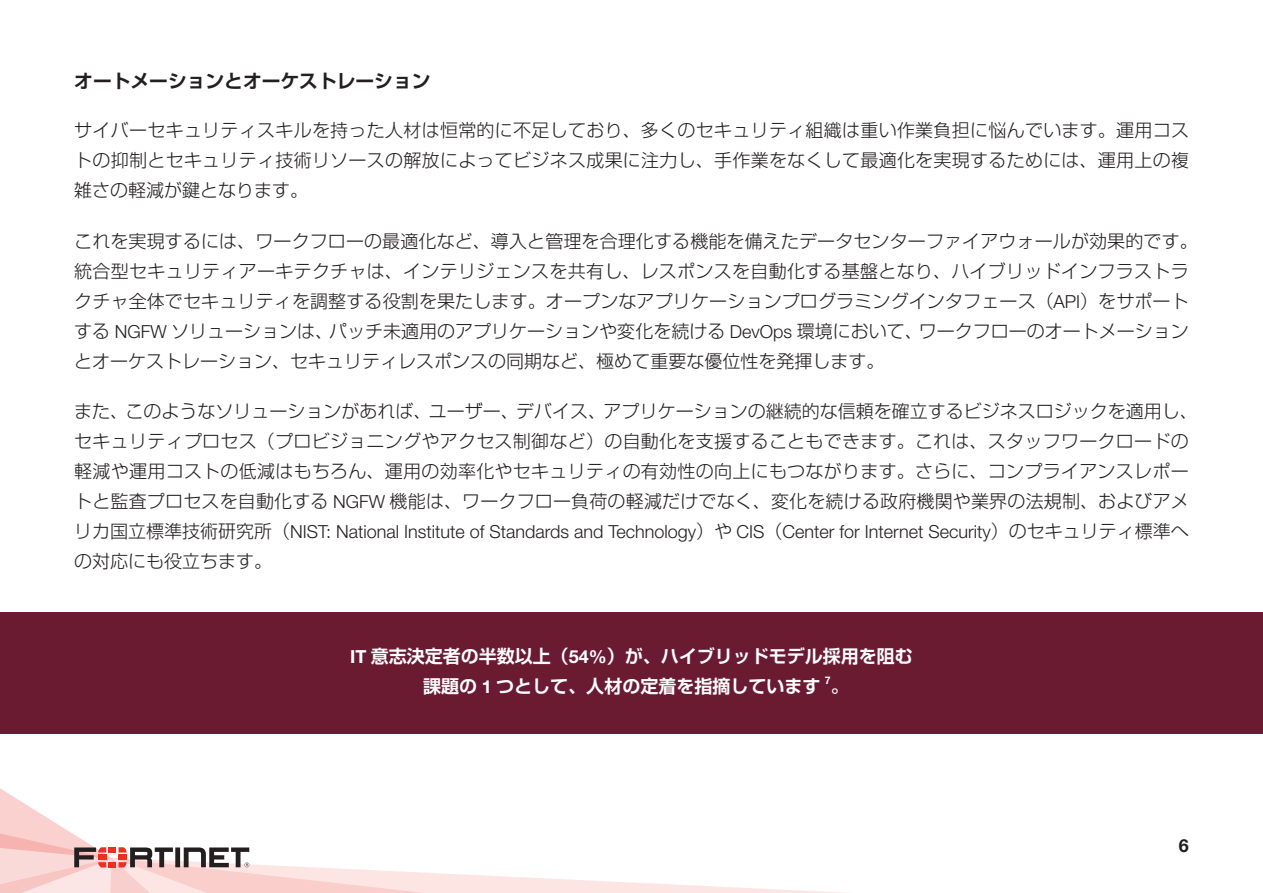
<style>
.page{position:relative;width:1263px;height:893px;background:#fff}
.page>*{position:absolute;margin:0;border:0;box-sizing:border-box;transform-origin:0 0}
.t1{font:700 18.75px "Shin Go Pro De";color:#231f20}
.t2{font:300 18px/30px "Shin Go Pro";letter-spacing:.01em;color:#231f20}
.t3{font:300 18px "Helvetica Neue LT Pro";color:#231f20}
.t4{font:700 18px/30px "Shin Go Pro De";color:#fff}
.t5{font:700 18px "Helvetica Neue LT Pro";color:#231f20}
.t6{font:700 10.5px "Helvetica Neue LT Pro";color:#fff}
.s1{font-family:"Helvetica Neue LT Pro"}
.s2{font-family:"Shin Go Pro"}
</style>
<div class="page">
<div style="left:0;top:612px;width:1263px;height:121px;background:#6b1b31"></div>
<svg style="left:0;top:788px;width:845px;height:105px"></svg>
<p class="t1" style="left:74px;top:65px;width:358px">オートメーションとオーケストレーション</p>
<p class="t2" style="left:74px;top:113px;width:1116px;text-align:justify">サイバーセキュリティスキルを持った人材は恒常的に不足しており、多くのセキュリティ組織は重い作業負担に悩んでいます。運用コストの抑制とセキュリティ技術リソースの解放によってビジネス成果に注力し、手作業をなくして最適化を実現するためには、運用上の複雑さの軽減が鍵となります。</p>
<p class="t2" style="left:74px;top:223px;width:1125px">これを実現するには、ワークフローの最適化など、導入と管理を合理化する機能を備えたデータセンターファイアウォールが効果的です。統合型セキュリティアーキテクチャは、インテリジェンスを共有し、レスポンスを自動化する基盤となり、ハイブリッドインフラストラクチャ全体でセキュリティを調整する役割を果たします。オープンなアプリケーションプログラミングインタフェース（<span class="s1">API</span>）をサポートする <span class="s1">NGFW</span> ソリューションは、パッチ未適用のアプリケーションや変化を続ける <span class="s1">DevOps</span> 環境において、ワークフローのオートメーションとオーケストレーション、セキュリティレスポンスの同期など、極めて重要な優位性を発揮します。</p>
<p class="t2" style="left:74px;top:394px;width:1125px">また、このようなソリューションがあれば、ユーザー、デバイス、アプリケーションの継続的な信頼を確立するビジネスロジックを適用し、セキュリティプロセス（プロビジョニングやアクセス制御など）の自動化を支援することもできます。これは、スタッフワークロードの軽減や運用コストの低減はもちろん、運用の効率化やセキュリティの有効性の向上にもつながります。さらに、コンプライアンスレポートと監査プロセスを自動化する <span class="s1">NGFW</span> 機能は、ワークフロー負荷の軽減だけでなく、変化を続ける政府機関や業界の法規制、およびアメ</p>
<p class="t3" style="left:74px;top:520px;width:1116px"><span class="s2">リカ国立標準技術研究所（</span>NIST: National Institute of Standards and Technology<span class="s2">）や</span> CIS<span class="s2">（</span>Center for Internet Security<span class="s2">）のセキュリティ標準へ</span></p>
<p class="t2" style="left:74px;top:544px;width:199px">の対応にも役立ちます。</p>
<p class="t4" style="left:423px;top:639px;width:491px;text-indent:-73px"><span class="s1">IT</span> 意志決定者の半数以上（<span class="s1">54%</span>）が、ハイブリッドモデル採用を阻む課題の <span class="s1">1</span> つとして、人材の定着を指摘しています</p>
<p class="t6" style="left:825px;top:673px;width:7px">7</p>
<p class="t4" style="left:831px;top:669px;width:19px">。</p>
<p class="t5" style="left:1179px;top:834px;width:12px">6</p>
</div>
